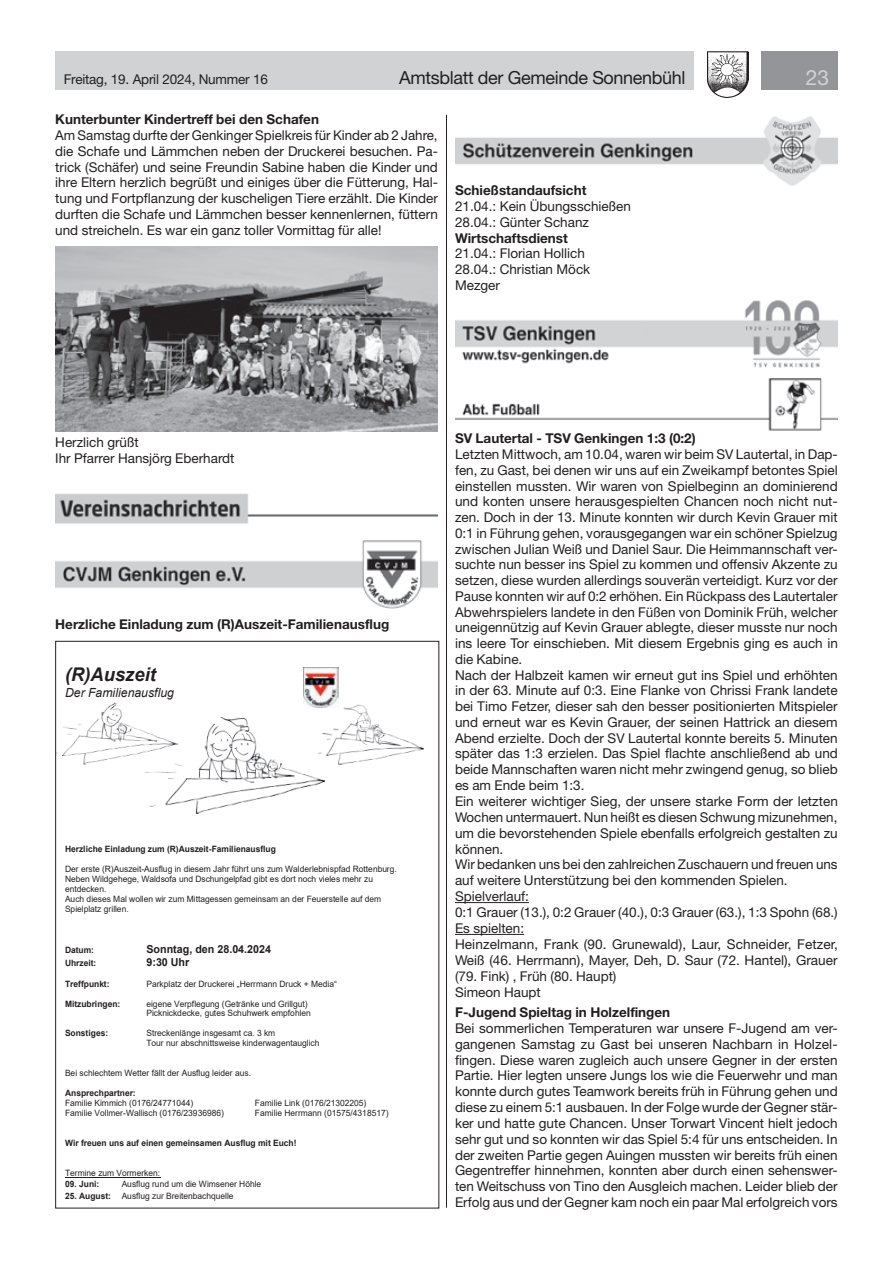
<style>
.page{position:relative;width:893px;height:1263px;background:#fff}
.page>*{position:absolute;margin:0;border:0;box-sizing:border-box;transform-origin:0 0}
.t1{font:21px "Helvetica Neue LT Std";color:#d1d2d4}
.t2{font:italic 700 18.9px "Arial";color:#231f20}
.t3{font:18px "Helvetica Neue LT Std";letter-spacing:-.02em;color:#231f20}
.t4{font:13.5px/15.8px "Helvetica Neue LT Std";color:#231f20}
.t5{font:700 13.5px "Helvetica Neue LT Std";color:#231f20}
.t6{font:italic 12.6px "Arial";color:#231f20}
.t7{font:700 11.1px "Arial";color:#231f20}
.t8{font:8.7px/9.9px "Arial";color:#231f20}
.t9{font:700 8.7px "Arial";color:#231f20}
.s1{font-weight:700}
</style>
<div class="page">
<div style="left:55px;top:51px;width:639px;height:38px;background:#d1d2d4"></div>
<div style="left:761px;top:51px;width:77px;height:38px;background:#939598"></div>
<img style="left:707px;top:51px;width:41px;height:47px">
<img style="left:55px;top:246px;width:383px;height:185px">
<img style="left:55px;top:493px;width:383px;height:31px">
<img style="left:55px;top:540px;width:383px;height:69px">
<img style="left:303px;top:667px;width:35px;height:41px">
<img style="left:149px;top:717px;width:176px;height:97px">
<img style="left:318px;top:703px;width:106px;height:66px">
<img style="left:57px;top:702px;width:124px;height:71px">
<hr style="left:65px;top:1177px;width:95px;height:1px;background:#231f20">
<hr style="left:455px;top:902px;width:74px;height:1px;background:#231f20">
<hr style="left:455px;top:934px;width:69px;height:1px;background:#231f20">
<img style="left:455px;top:116px;width:383px;height:70px">
<img style="left:455px;top:300px;width:383px;height:68px">
<img style="left:455px;top:378px;width:383px;height:53px">
<hr style="left:446px;top:115px;width:1px;height:1093px;background:#231f20">
<p class="t4" style="left:64px;top:71px;width:206px">Freitag, 19. April 2024, Nummer 16</p>
<h3 class="t3" style="left:399px;top:67px;width:288px">Amtsblatt der Gemeinde Sonnenbühl</h3>
<h1 class="t1" style="left:806px;top:65px;width:25px">23</h1>
<p class="t5" style="left:55px;top:111px;width:265px">Kunterbunter Kindertreff bei den Schafen</p>
<p class="t4" style="left:55px;top:127px;width:384px;text-align:justify">Am Samstag durfte der Genkinger Spielkreis für Kinder ab 2 Jahre, die Schafe und Lämmchen neben der Druckerei besuchen. Pa&shy;trick (Schäfer) und seine Freundin Sabine haben die Kinder und ihre Eltern herzlich begrüßt und einiges über die Fütterung, Hal&shy;tung und Fortpflanzung der kuscheligen Tiere erzählt. Die Kinder durften die Schafe und Lämmchen besser kennenlernen, füttern und streicheln. Es war ein ganz toller Vormittag für alle!</p>
<p class="t5" style="left:455px;top:182px;width:133px">Schießstandaufsicht</p>
<p class="t4" style="left:455px;top:198px;width:178px">21.04.: Kein Übungsschießen<br>28.04.: Günter Schanz</p>
<p class="t5" style="left:455px;top:229px;width:114px">Wirtschaftsdienst</p>
<p class="t4" style="left:455px;top:246px;width:137px">21.04.: Florian Hollich<br>28.04.: Christian Möck<br>Mezger</p>
<p class="t4" style="left:55px;top:434px;width:181px">Herzlich grüßt<br>Ihr Pfarrer Hansjörg Eberhardt</p>
<p class="t5" style="left:55px;top:616px;width:335px">Herzliche Einladung zum (R)Auszeit-Familienausflug</p>
<h2 class="t2" style="left:65px;top:662px;width:92px">(R)Auszeit</h2>
<p class="t6" style="left:65px;top:684px;width:110px">Der Familienausflug</p>
<p class="t9" style="left:65px;top:842px;width:212px">Herzliche Einladung zum (R)Auszeit-Familienausflug</p>
<p class="t8" style="left:65px;top:863px;width:333px">Der erste (R)Auszeit-Ausflug in diesem Jahr führt uns zum Walderlebnispfad Rottenburg.<br>Neben Wildgehege, Waldsofa und Dschungelpfad gibt es dort noch vieles mehr zu entdecken.<br>Auch dieses Mal wollen wir zum Mittagessen gemeinsam an der Feuerstelle auf dem Spielplatz grillen.</p>
<p class="t9" style="left:65px;top:944px;width:31px">Datum:</p>
<p class="t7" style="left:146px;top:942px;width:126px">Sonntag, den 28.04.2024</p>
<p class="t9" style="left:65px;top:957px;width:33px">Uhrzeit:</p>
<p class="t7" style="left:146px;top:954px;width:44px">9:30 Uhr</p>
<p class="t9" style="left:65px;top:977px;width:46px">Treffpunkt:</p>
<p class="t8" style="left:146px;top:978px;width:192px">Parkplatz der Druckerei „Herrmann Druck + Media“</p>
<p class="t9" style="left:65px;top:997px;width:57px">Mitzubringen:</p>
<p class="t8" style="left:146px;top:998px;width:166px">eigene Verpflegung (Getränke und Grillgut)<br>Picknickdecke, gutes Schuhwerk empfohlen</p>
<p class="t9" style="left:65px;top:1027px;width:45px">Sonstiges:</p>
<p class="t8" style="left:146px;top:1028px;width:174px">Streckenlänge insgesamt ca. 3 km<br>Tour nur abschnittsweise kinderwagentauglich</p>
<p class="t8" style="left:65px;top:1068px;width:187px">Bei schlechtem Wetter fällt der Ausflug leider aus.</p>
<p class="t9" style="left:65px;top:1087px;width:72px">Ansprechpartner:</p>
<p class="t8" style="left:65px;top:1098px;width:130px">Familie Kimmich (0176/24771044)</p>
<p class="t8" style="left:255px;top:1098px;width:113px">Familie Link (0176/21302205)</p>
<p class="t8" style="left:65px;top:1108px;width:160px">Familie Vollmer-Wallisch (0176/23936986)</p>
<p class="t8" style="left:255px;top:1108px;width:135px">Familie Herrmann (01575/4318517)</p>
<p class="t9" style="left:65px;top:1137px;width:233px">Wir freuen uns auf einen gemeinsamen Ausflug mit Euch!</p>
<p class="t8" style="left:65px;top:1168px;width:97px">Termine zum Vormerken:</p>
<p class="t9" style="left:65px;top:1178px;width:36px">09. Juni:</p>
<p class="t8" style="left:122px;top:1179px;width:141px">Ausflug rund um die Wimsener Höhle</p>
<p class="t8" style="left:65px;top:1191px;width:170px"><span class="s1">25. August:</span> Ausflug zur Breitenbachquelle</p>
<p class="t5" style="left:455px;top:430px;width:242px">SV Lautertal - TSV Genkingen 1:3 (0:2)</p>
<p class="t4" style="left:455px;top:446px;width:384px">Letzten Mittwoch, am 10.04, waren wir beim SV Lautertal, in Dap&shy;fen, zu Gast, bei denen wir uns auf ein Zweikampf betontes Spiel einstellen mussten. Wir waren von Spielbeginn an dominierend und konten unsere herausgespielten Chancen noch nicht nut&shy;zen. Doch in der 13. Minute konnten wir durch Kevin Grauer mit 0:1 in Führung gehen, vorausgegangen war ein schöner Spielzug zwischen Julian Weiß und Daniel Saur. Die Heimmannschaft ver&shy;suchte nun besser ins Spiel zu kommen und offensiv Akzente zu setzen, diese wurden allerdings souverän verteidigt. Kurz vor der Pause konnten wir auf 0:2 erhöhen. Ein Rückpass des Lautertaler Abwehrspielers landete in den Füßen von Dominik Früh, welcher uneigennützig auf Kevin Grauer ablegte, dieser musste nur noch ins leere Tor einschieben. Mit diesem Ergebnis ging es auch in die Kabine.<br>Nach der Halbzeit kamen wir erneut gut ins Spiel und erhöhten in der 63. Minute auf 0:3. Eine Flanke von Chrissi Frank landete bei Timo Fetzer, dieser sah den besser positionierten Mitspieler und erneut war es Kevin Grauer, der seinen Hattrick an diesem Abend erzielte. Doch der SV Lautertal konnte bereits 5. Minuten später das 1:3 erzielen. Das Spiel flachte anschließend ab und beide Mannschaften waren nicht mehr zwingend genug, so blieb es am Ende beim 1:3.<br>Ein weiterer wichtiger Sieg, der unsere starke Form der letzten Wochen untermauert. Nun heißt es diesen Schwung mizunehmen, um die bevorstehenden Spiele ebenfalls erfolgreich gestalten zu können.<br>Wir bedanken uns bei den zahlreichen Zuschauern und freuen uns auf weitere Unterstützung bei den kommenden Spielen.<br>Spielverlauf:<br>0:1 Grauer (13.), 0:2 Grauer (40.), 0:3 Grauer (63.), 1:3 Spohn (68.)<br>Es spielten:<br>Heinzelmann, Frank (90. Grunewald), Laur, Schneider, Fetzer, Weiß (46. Herrmann), Mayer, Deh, D. Saur (72. Hantel), Grauer (79. Fink) , Früh (80. Haupt)<br>Simeon Haupt</p>
<p class="t5" style="left:455px;top:1004px;width:217px">F-Jugend Spieltag in Holzelfingen</p>
<p class="t4" style="left:455px;top:1020px;width:384px;text-align:justify">Bei sommerlichen Temperaturen war unsere F-Jugend am ver&shy;gangenen Samstag zu Gast bei unseren Nachbarn in Holzel&shy;fingen. Diese waren zugleich auch unsere Gegner in der ersten Partie. Hier legten unsere Jungs los wie die Feuerwehr und man konnte durch gutes Teamwork bereits früh in Führung gehen und diese zu einem 5:1 ausbauen. In der Folge wurde der Gegner stär&shy;ker und hatte gute Chancen. Unser Torwart Vincent hielt jedoch sehr gut und so konnten wir das Spiel 5:4 für uns entscheiden. In der zweiten Partie gegen Auingen mussten wir bereits früh einen Gegentreffer hinnehmen, konnten aber durch einen sehenswer&shy;ten Weitschuss von Tino den Ausgleich machen. Leider blieb der Erfolg aus und der Gegner kam noch ein paar Mal erfolgreich vors</p>
</div>
